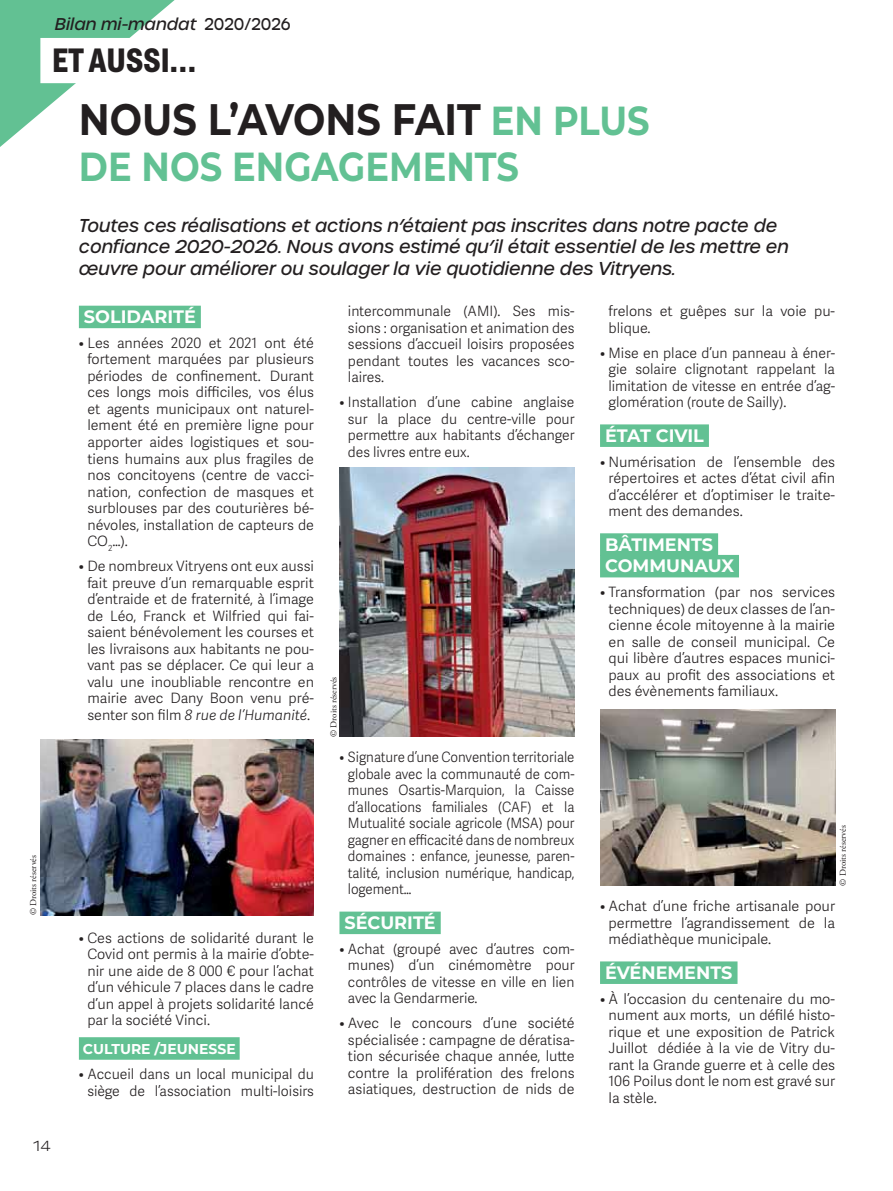
<style>
.page{position:relative;width:893px;height:1191px;background:#fff}
.page>*{position:absolute;margin:0;border:0;box-sizing:border-box;transform-origin:0 0}
.t1{font:700 44.1px "Montserrat";color:#231f20;scale:.87 1}
.t2{font:700 40.5px "Montserrat";color:#62c193;scale:.87 1}
.t3{font:700 33.3px "Helsinki";color:#231f20}
.t4{font:italic 500 18px/21.6px "Urbane";color:#231f20}
.t5{font:700 18px/21.6px "Montserrat";color:#fff}
.t6{font:italic 500 16.5px "Urbane";color:#231f20}
.t7{font:300 15px "Pluto";color:#231f20}
.t8{font:300 14.25px/16.5px "Adelle Sans";color:#231f20;text-align:justify}
.t9{font:300 14.25px/16.5px "Adelle Sans";color:#231f20;text-align:justify;scale:.93 1}
.t10{font:700 14.25px "Montserrat";color:#fff}
.t11{font:9px "Adobe Garamond Pro";color:#231f20}
.s1{font-style:normal}
.s2{font-size:40.5px;color:#62c193}
.s3{font-style:italic}
</style>
<div class="page">
<svg style="left:0;top:0;width:175px;height:147px"></svg>
<div style="left:79px;top:306px;width:122px;height:22px;background:#62c193"></div>
<div style="left:79px;top:1037px;width:161px;height:22px;background:#62c193"></div>
<div style="left:339px;top:911px;width:102px;height:23px;background:#62c193"></div>
<div style="left:600px;top:424px;width:109px;height:23px;background:#62c193"></div>
<div style="left:600px;top:533px;width:118px;height:23px;background:#62c193"></div>
<div style="left:600px;top:555px;width:139px;height:22px;background:#62c193"></div>
<div style="left:600px;top:961px;width:137px;height:23px;background:#62c193"></div>
<img style="left:40px;top:739px;width:274px;height:176px">
<img style="left:339px;top:467px;width:235px;height:270px">
<img style="left:600px;top:709px;width:235px;height:176px">
<div style="left:40px;top:38px;width:222px;height:45px;background:#fff"></div>
<p class="t6" style="left:55px;top:16px;width:237px">Bilan mi-mandat <span class="s1">2020/2026</span></p>
<h3 class="t3" style="left:52px;top:49px;width:145px">ET AUSSI…</h3>
<h1 class="t1" style="left:79px;top:94px;width:658px">NOUS L’AVONS FAIT <span class="s2">EN PLUS</span></h1>
<h2 class="t2" style="left:79px;top:143px;width:507px">DE NOS ENGAGEMENTS</h2>
<p class="t4" style="left:79px;top:216px;width:711px">Toutes ces réalisations et actions n’étaient pas inscrites dans notre pacte de confiance 2020-2026. Nous avons estimé qu’il était essentiel de les mettre en œuvre pour améliorer ou soulager la vie quotidienne des Vitryens.</p>
<p class="t11" style="left:28px;top:915px;width:62px;rotate:-90deg">© Droits réservés</p>
<p class="t7" style="left:33px;top:1137px;width:19px">14</p>
<p class="t5" style="left:84px;top:306px;width:113px">SOLIDARITÉ</p>
<p class="t8" style="left:87px;top:336px;width:228px;text-indent:-9px">• Les années 2020 et 2021 ont été fortement marquées par plusieurs périodes de confinement. Durant ces longs mois difficiles, vos élus et agents municipaux ont naturel&shy;lement été en première ligne pour apporter aides logistiques et sou&shy;tiens humains aux plus fragiles de nos concitoyens (centre de vacci&shy;nation, confection de masques et surblouses par des couturières bé&shy;névoles, installation de capteurs de CO<sub>2</sub>…).</p>
<p class="t8" style="left:79px;top:559px;width:237px;text-align:center">• De nombreux Vitryens ont eux aussi fait preuve d’un remarquable esprit d’entraide et de fraternité, à l’image de Léo, Franck et Wilfried qui fai&shy;saient bénévolement les courses et les livraisons aux habitants ne pou&shy;vant pas se déplacer. Ce qui leur a valu une inoubliable rencontre en mairie avec Dany Boon venu pré&shy;senter son film <span class="s3">8 rue de l’Humanité</span>.</p>
<p class="t8" style="left:87px;top:931px;width:228px;text-indent:-9px">• Ces actions de solidarité durant le Covid ont permis à la mairie d’obte&shy;nir une aide de 8 000 € pour l’achat d’un véhicule 7 places dans le cadre d’un appel à projets solidarité lancé par la société Vinci.</p>
<p class="t10" style="left:83px;top:1041px;width:154px">CULTURE /JEUNESSE</p>
<p class="t8" style="left:79px;top:1068px;width:237px;text-align:center">• Accueil dans un local municipal du siège de l’association multi-loisirs</p>
<p class="t8" style="left:348px;top:305px;width:228px">intercommunale (AMI). Ses mis&shy;sions : organisation et animation des sessions d’accueil loisirs proposées pendant toutes les vacances sco&shy;laires.</p>
<p class="t8" style="left:348px;top:396px;width:228px;text-indent:-9px">• Installation d’une cabine anglaise sur la place du centre-ville pour permettre aux habitants d’échanger des livres entre eux.</p>
<p class="t11" style="left:328px;top:737px;width:62px;rotate:-90deg">© Droits réservés</p>
<p class="t9" style="left:348px;top:751px;width:245px;text-indent:-9px">• Signature d’une Convention territoriale globale avec la communauté de com&shy;munes Osartis-Marquion, la Caisse d’allocations familiales (CAF) et la Mutualité sociale agricole (MSA) pour gagner en efficacité dans de nombreux domaines : enfance, jeunesse, paren&shy;talité, inclusion numérique, handicap, logement…</p>
<p class="t5" style="left:344px;top:912px;width:93px">SÉCURITÉ</p>
<p class="t8" style="left:348px;top:942px;width:228px;text-indent:-9px">• Achat (groupé avec d’autres com&shy;munes) d’un cinémomètre pour contrôles de vitesse en ville en lien avec la Gendarmerie.</p>
<p class="t8" style="left:339px;top:1016px;width:237px;text-align:center">• Avec le concours d’une société spécialisée : campagne de dératisa&shy;tion sécurisée chaque année, lutte contre la prolifération des frelons asiatiques, destruction de nids de</p>
<p class="t8" style="left:609px;top:305px;width:228px">frelons et guêpes sur la voie pu&shy;blique.</p>
<p class="t8" style="left:609px;top:346px;width:228px;text-indent:-9px">• Mise en place d’un panneau à éner&shy;gie solaire clignotant rappelant la limitation de vitesse en entrée d’ag&shy;glomération (route de Sailly).</p>
<p class="t5" style="left:605px;top:425px;width:100px">ÉTAT CIVIL</p>
<p class="t8" style="left:609px;top:455px;width:228px;text-indent:-9px">• Numérisation de l’ensemble des répertoires et actes d’état civil afin d’accélérer et d’optimiser le traite&shy;ment des demandes.</p>
<p class="t5" style="left:605px;top:533px;width:130px">BÂTIMENTS<br>COMMUNAUX</p>
<p class="t8" style="left:609px;top:585px;width:228px;text-indent:-9px">• Transformation (par nos services techniques) de deux classes de l’an&shy;cienne école mitoyenne à la mairie en salle de conseil municipal. Ce qui libère d’autres espaces munici&shy;paux au profit des associations et des évènements familiaux.</p>
<p class="t11" style="left:837px;top:885px;width:62px;rotate:-90deg">© Droits réservés</p>
<p class="t8" style="left:609px;top:899px;width:228px;text-indent:-9px">• Achat d’une friche artisanale pour permettre l’agrandissement de la médiathèque municipale.</p>
<p class="t5" style="left:605px;top:961px;width:129px">ÉVÉNEMENTS</p>
<p class="t8" style="left:609px;top:992px;width:228px;text-indent:-9px">• À l’occasion du centenaire du mo&shy;nument aux morts, un défilé histo&shy;rique et une exposition de Patrick Juillot dédiée à la vie de Vitry du&shy;rant la Grande guerre et à celle des 106 Poilus dont le nom est gravé sur la stèle.</p>
</div>
